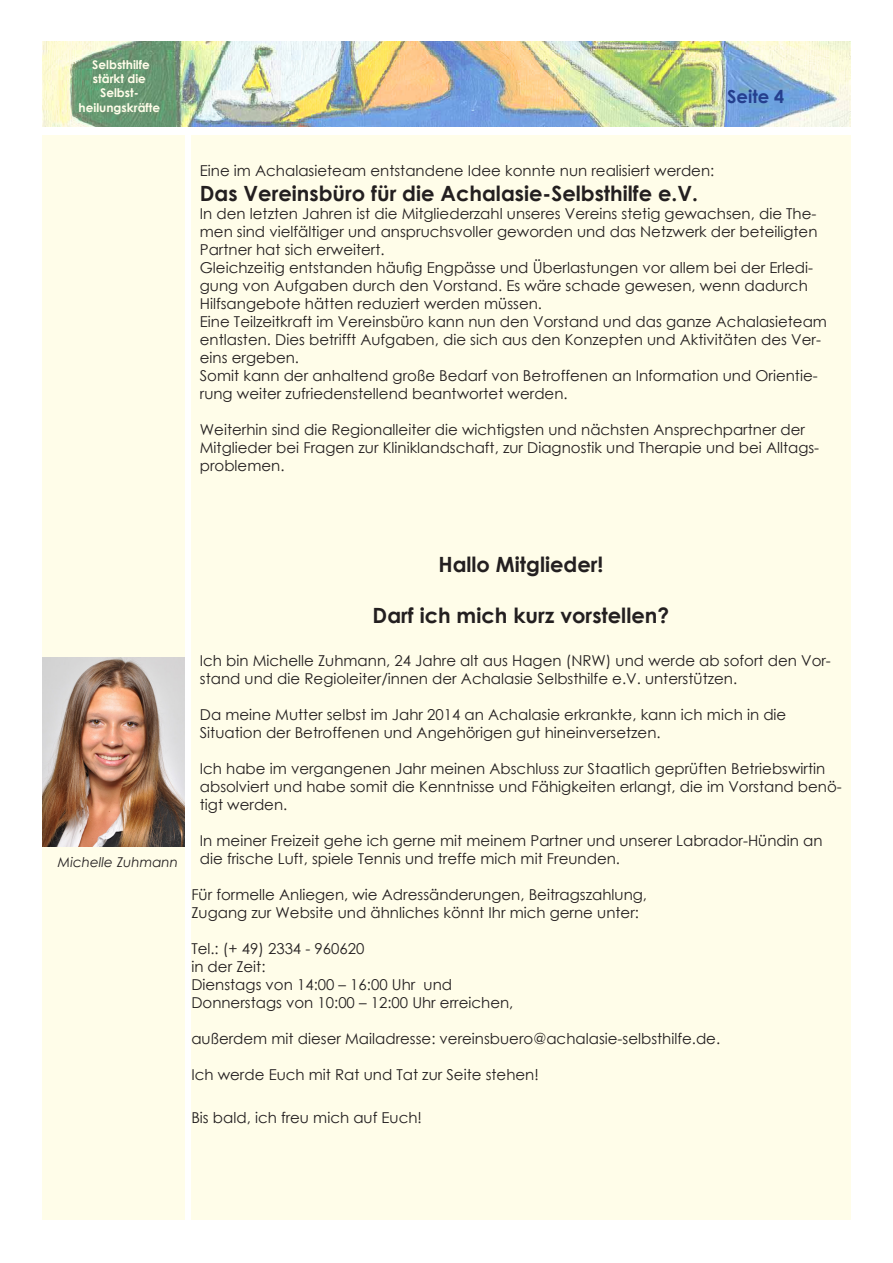
<style>
.page{position:relative;width:893px;height:1263px;background:#fff}
.page>*{position:absolute;margin:0;border:0;box-sizing:border-box;transform-origin:0 0}
.t1{font:700 21px "Century Gothic";color:#231f20}
.t2{font:700 18px "Century Gothic";color:#253f8e}
.t3{font:15px/18px "Century Gothic";color:#231f20}
.t4{font:italic 13.5px "Century Gothic";color:#231f20}
.t5{font:700 12px/14.4px "Century Gothic";color:#fffde9;text-align:center}
</style>
<div class="page">
<img style="left:43px;top:42px;width:807px;height:85px">
<div style="left:191px;top:135px;width:659px;height:1084px;background:#fffde9"></div>
<div style="left:43px;top:135px;width:142px;height:1084px;background:#fffde9"></div>
<img style="left:43px;top:658px;width:142px;height:189px">
<p class="t5" style="left:79px;top:56px;width:83px">Selbsthilfe stärkt die<br>Selbst&shy;heilungskräfte</p>
<p class="t2" style="left:727px;top:82px;width:59px">Seite 4</p>
<p class="t3" style="left:200px;top:162px;width:516px">Eine im Achalasieteam entstandene Idee konnte nun realisiert werden:</p>
<h1 class="t1" style="left:200px;top:178px;width:500px">Das Vereinsbüro für die Achalasie-Selbsthilfe e.V.</h1>
<p class="t3" style="left:200px;top:205px;width:629px">In den letzten Jahren ist die Mitgliederzahl unseres Vereins stetig gewachsen, die The&shy;men sind vielfältiger und anspruchsvoller geworden und das Netzwerk der beteiligten Partner hat sich erweitert.<br>Gleichzeitig entstanden häufig Engpässe und Überlastungen vor allem bei der Erledi&shy;gung von Aufgaben durch den Vorstand. Es wäre schade gewesen, wenn dadurch Hilfsangebote hätten reduziert werden müssen.<br>Eine Teilzeitkraft im Vereinsbüro kann nun den Vorstand und das ganze Achalasieteam entlasten. Dies betrifft Aufgaben, die sich aus den Konzepten und Aktivitäten des Ver&shy;eins ergeben.<br>Somit kann der anhaltend große Bedarf von Betroffenen an Information und Orientie&shy;rung weiter zufriedenstellend beantwortet werden.</p>
<p class="t3" style="left:200px;top:421px;width:621px">Weiterhin sind die Regionalleiter die wichtigsten und nächsten Ansprechpartner der<br>Mitglieder bei Fragen zur Kliniklandschaft, zur Diagnostik und Therapie und bei Alltags&shy;problemen.</p>
<p class="t4" style="left:58px;top:852px;width:122px">Michelle Zuhmann</p>
<h1 class="t1" style="left:438px;top:549px;width:167px">Hallo Mitglieder!</h1>
<h1 class="t1" style="left:373px;top:599px;width:298px">Darf ich mich kurz vorstellen?</h1>
<p class="t3" style="left:200px;top:651px;width:633px">Ich bin Michelle Zuhmann, 24 Jahre alt aus Hagen (NRW) und werde ab sofort den Vor&shy;stand und die Regioleiter/innen der Achalasie Selbsthilfe e.V. unterstützen.</p>
<p class="t3" style="left:200px;top:705px;width:588px">Da meine Mutter selbst im Jahr 2014 an Achalasie erkrankte, kann ich mich in die<br>Situation der Betroffenen und Angehörigen gut hineinversetzen.</p>
<p class="t3" style="left:200px;top:759px;width:643px">Ich habe im vergangenen Jahr meinen Abschluss zur Staatlich geprüften Betriebswirtin absolviert und habe somit die Kenntnisse und Fähigkeiten erlangt, die im Vorstand benö&shy;tigt werden.</p>
<p class="t3" style="left:200px;top:831px;width:624px">In meiner Freizeit gehe ich gerne mit meinem Partner und unserer Labrador-Hündin an die frische Luft, spiele Tennis und treffe mich mit Freunden.</p>
<p class="t3" style="left:191px;top:885px;width:457px">Für formelle Anliegen, wie Adressänderungen, Beitragszahlung,<br>Zugang zur Website und ähnliches könnt Ihr mich gerne unter:</p>
<p class="t3" style="left:191px;top:939px;width:324px">Tel.: (+ 49) 2334 - 960620<br>in der Zeit:<br>Dienstags von 14:00 – 16:00 Uhr und<br>Donnerstags von 10:00 – 12:00 Uhr erreichen,</p>
<p class="t3" style="left:191px;top:1029px;width:530px">außerdem mit dieser Mailadresse: vereinsbuero@achalasie-selbsthilfe.de.</p>
<p class="t3" style="left:191px;top:1065px;width:349px">Ich werde Euch mit Rat und Tat zur Seite stehen!</p>
<p class="t3" style="left:191px;top:1108px;width:232px">Bis bald, ich freu mich auf Euch!</p>
</div>
